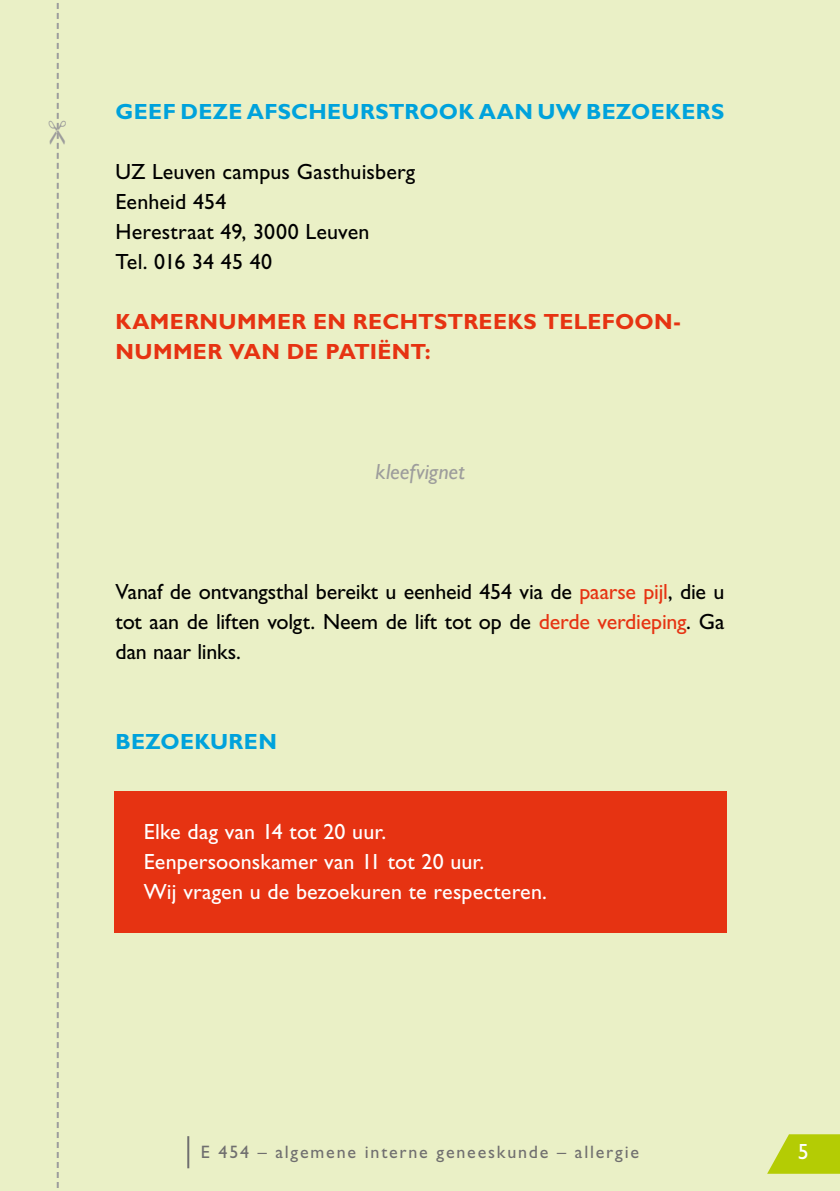
<style>
.page{position:relative;width:840px;height:1191px;background:#fff}
.page>*{position:absolute;margin:0;border:0;box-sizing:border-box;transform-origin:0 0}
.t1{font:22px/30px "Gill Sans Std";color:#000}
.t2{font:22px/30px "Gill Sans Std";letter-spacing:.005em;color:#fff}
.t3{font:700 22px/30px "Gill Sans Std";letter-spacing:.015em;color:#e63312}
.t4{font:700 22px "Gill Sans Std";letter-spacing:.015em;color:#00a2dc}
.t5{font:italic 22px "Gill Sans Std";color:#9d9d9c}
.t6{font:18px "Gill Sans Std";letter-spacing:.1em;color:#706f6f}
.s1{color:#e63312}
</style>
<div class="page">
<div style="left:0;top:0;width:839px;height:1191px;background:#eaf0c6"></div>
<svg style="left:767px;top:1134px;width:72px;height:39px"></svg>
<hr style="left:187px;top:1136px;width:2px;height:32px;background:#706f6f">
<div style="left:113px;top:791px;width:613px;height:142px;background:#e63312"></div>
<svg style="left:56px;top:3px;width:3px;height:1185px"></svg>
<p class="t4" style="left:115px;top:99px;width:610px">GEEF DEZE AFSCHEURSTROOK AAN UW BEZOEKERS</p>
<p class="t1" style="left:115px;top:157px;width:301px">UZ Leuven campus Gasthuisberg<br>Eenheid 454<br>Herestraat 49, 3000 Leuven<br>Tel. 016 34 45 40</p>
<p class="t3" style="left:115px;top:307px;width:566px">KAMERNUMMER EN RECHTSTREEKS TELEFOON-<br>NUMMER VAN DE PATIËNT:</p>
<p class="t5" style="left:375px;top:459px;width:90px">kleefvignet</p>
<p class="t1" style="left:115px;top:577px;width:610px;text-align:justify">Vanaf de ontvangsthal bereikt u eenheid 454 via de <span class="s1">paarse pijl</span>, die u tot aan de liften volgt. Neem de lift tot op de <span class="s1">derde verdieping</span>. Ga dan naar links.</p>
<p class="t4" style="left:115px;top:729px;width:163px">BEZOEKUREN</p>
<p class="t2" style="left:144px;top:817px;width:404px">Elke dag van 14 tot 20 uur.<br>Eenpersoonskamer van 11 tot 20 uur.<br>Wij vragen u de bezoekuren te respecteren.</p>
<p class="t6" style="left:201px;top:1141px;width:439px">E 454 – algemene interne geneeskunde – allergie</p>
<p class="t2" style="left:797px;top:1136px;width:12px">5</p>
</div>
